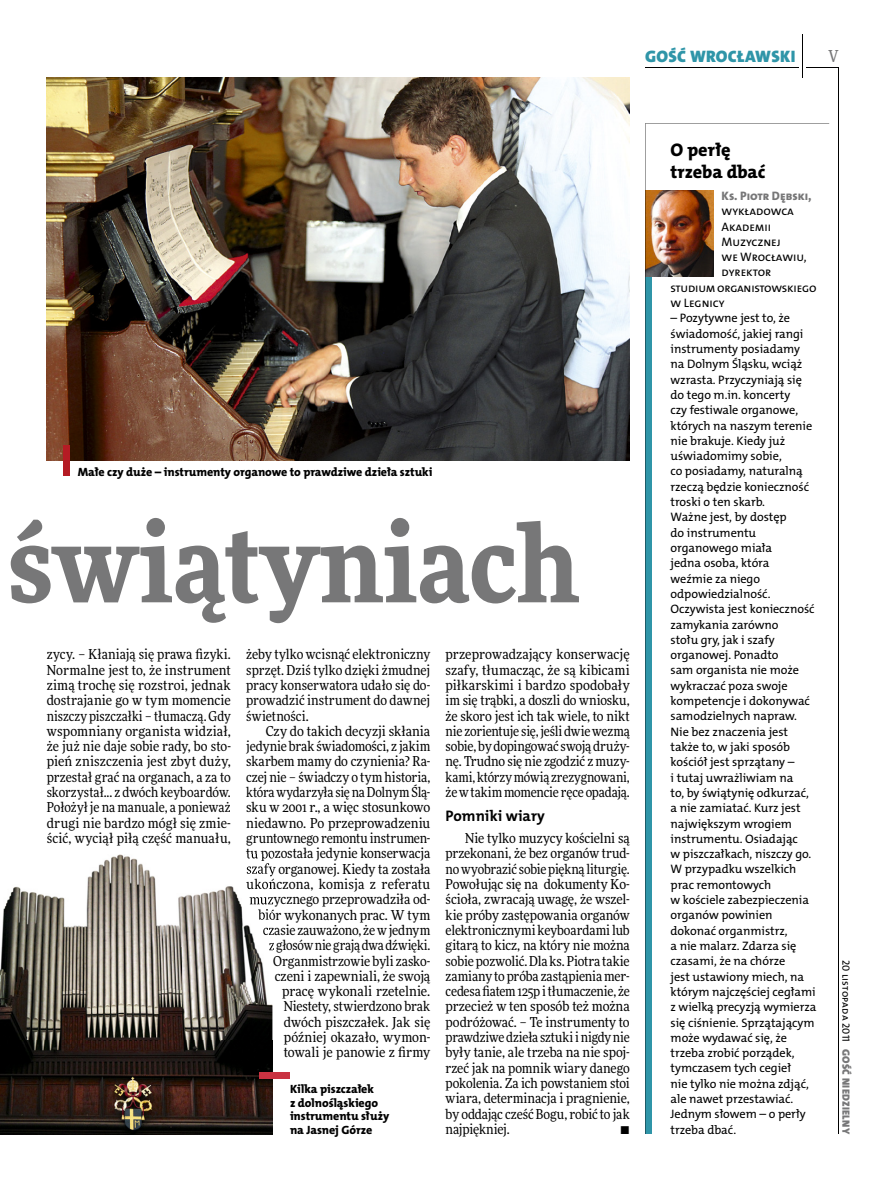
<style>
.page{position:relative;width:893px;height:1191px;background:#fff}
.page>*{position:absolute;margin:0;border:0;box-sizing:border-box;transform-origin:0 0}
.t1{font:900 108px "Freeday Narrow";color:#777778}
.t2{font:18.3px/21.6px "The Mix HP8 Ex Bld";letter-spacing:-.005em;color:#000}
.t3{font:16.65px "The Mix HP9 Blk";letter-spacing:.02em;color:#2f95a8}
.t4{font:500 16.5px "Freeday Narrow";color:#777778;scale:.9 1}
.t5{font:15.3px "The Mix HP7 Bld";color:#000}
.t6{font:13.65px/15.3px "Freeday Narrow News";letter-spacing:-.005em;color:#000;text-align:justify}
.t7{font:12.3px/15.3px "The Mix HP5 Plain";letter-spacing:-.005em;color:#000}
.t8{font:12.3px "The Mix HP8 Ex Bld";letter-spacing:-.005em;color:#777778}
.t9{font:12px/13.5px "The Mix HP8 Ex Bld";letter-spacing:-.005em;color:#000}
.t10{font:10.5px "The Mix HP5 Plain";color:#000}
.t11{font:10.5px "The Mix HP9 Blk";letter-spacing:.025em;color:#777778}
</style>
<div class="page">
<hr style="left:806px;top:68px;width:33px;height:1px;background:#000">
<hr style="left:645px;top:68px;width:153px;height:1px;background:#000">
<hr style="left:838px;top:68px;width:1px;height:1066px;background:#000">
<hr style="left:802px;top:34px;width:1px;height:43px;background:#000">
<svg style="left:645px;top:123px;width:184px;height:1011px"></svg>
<img style="left:47px;top:77px;width:583px;height:383px">
<img style="left:0;top:855px;width:272px;height:279px">
<img style="left:246px;top:855px;width:26px;height:6px">
<img style="left:247px;top:863px;width:25px;height:13px">
<img style="left:246px;top:878px;width:26px;height:13px">
<img style="left:250px;top:893px;width:22px;height:14px">
<img style="left:258px;top:909px;width:14px;height:13px">
<svg style="left:263px;top:924px;width:9px;height:13px"></svg>
<img style="left:269px;top:939px;width:3px;height:14px">
<div style="left:64px;top:445px;width:6px;height:30px;background:#b51b24"></div>
<div style="left:259px;top:1072px;width:31px;height:6px;background:#c93241"></div>
<p class="t3" style="left:645px;top:46px;width:152px">GOŚĆ WROCŁAWSKI</p>
<p class="t4" style="left:828px;top:46px;width:13px">V</p>
<p class="t9" style="left:78px;top:465px;width:356px">Małe czy duże – instrumenty organowe to prawdziwe dzieła sztuki</p>
<h1 class="t1" style="left:7px;top:493px;width:573px">świątyniach</h1>
<p class="t6" style="left:47px;top:646px;width:186px">zycy. – Kłaniają się prawa fizyki.<br>Normalne jest to, że instrument zimą trochę się rozstroi, jednak dostrajanie go w tym momencie niszczy piszczałki – tłumaczą. Gdy wspomniany organista widział, że już nie daje sobie rady, bo sto&shy;pień zniszczenia jest zbyt duży, przestał grać na organach, a za to skorzystał... z dwóch keyboardów.<br>Położył je na manuale, a ponieważ drugi nie bardzo mógł się zmie&shy;ścić, wyciął piłą część manuału,</p>
<p class="t6" style="left:246px;top:646px;width:186px">żeby tylko wcisnąć elektroniczny sprzęt. Dziś tylko dzięki żmudnej pracy konserwatora udało się do&shy;prowadzić instrument do dawnej świetności.</p>
<p class="t6" style="left:246px;top:723px;width:186px;text-align:right">Czy do takich decyzji skłania jedynie brak świadomości, z jakim skarbem mamy do czynienia? Ra&shy;czej nie – świadczy o tym historia, która wydarzyła się na Dolnym Ślą&shy;sku w 2001 r., a więc stosunkowo niedawno. Po przeprowadzeniu gruntownego remontu instrumen&shy;tu pozostała jedynie konserwacja szafy organowej. Kiedy ta została ukończona, komisja z referatu muzycznego przeprowadziła od&shy;biór wykonanych prac. W tym czasie zauważono, że w jednym<br>z głosów nie grają dwa dźwięki.<br>Organmistrzowie byli zasko&shy;czeni i zapewniali, że swoją pracę wykonali rzetelnie.<br>Niestety, stwierdzono brak dwóch piszczałek. Jak się później okazało, wymon&shy;towali je panowie z firmy</p>
<p class="t9" style="left:290px;top:1082px;width:101px">Kilka piszczałek<br>z dolnośląskiego instrumentu służy na Jasnej Górze</p>
<p class="t6" style="left:446px;top:646px;width:186px">przeprowadzający konserwację szafy, tłumacząc, że są kibicami piłkarskimi i bardzo spodobały im się trąbki, a doszli do wniosku, że skoro jest ich tak wiele, to nikt nie zorientuje się, jeśli dwie wezmą sobie, by dopingować swoją druży&shy;nę. Trudno się nie zgodzić z muzy&shy;kami, którzy mówią zrezygnowani, że w takim momencie ręce opadają.</p>
<p class="t5" style="left:446px;top:806px;width:101px">Pomniki wiary</p>
<p class="t6" style="left:446px;top:830px;width:186px;text-indent:20px">Nie tylko muzycy kościelni są przekonani, że bez organów trud&shy;no wyobrazić sobie piękną liturgię.<br>Powołując się na dokumenty Ko&shy;ścioła, zwracają uwagę, że wszel&shy;kie próby zastępowania organów elektronicznymi keyboardami lub gitarą to kicz, na który nie można sobie pozwolić. Dla ks. Piotra takie zamiany to próba zastąpienia mer&shy;cedesa fiatem 125p i tłumaczenie, że przecież w ten sposób też można podróżować. – Te instrumenty to prawdziwe dzieła sztuki i nigdy nie były tanie, ale trzeba na nie spoj&shy;rzeć jak na pomnik wiary danego pokolenia. Za ich powstaniem stoi wiara, determinacja i pragnienie, by oddając cześć Bogu, robić to jak najpiękniej.</p>
<p class="t6" style="left:620px;top:1121px;width:11px">•</p>
<h2 class="t2" style="left:671px;top:139px;width:96px">O perłę trzeba dbać</h2>
<p class="t8" style="left:722px;top:188px;width:91px">Ks. Piotr DĘbski,</p>
<p class="t7" style="left:722px;top:203px;width:74px">wykładowca</p>
<p class="t7" style="left:722px;top:219px;width:51px">akademii</p>
<p class="t7" style="left:722px;top:234px;width:61px">muzycznej</p>
<p class="t7" style="left:722px;top:249px;width:86px">we wrocławiu,</p>
<p class="t7" style="left:722px;top:265px;width:51px">dyrektor</p>
<p class="t7" style="left:671px;top:280px;width:147px">studium organistowskiego</p>
<p class="t7" style="left:671px;top:295px;width:56px">w legnicy</p>
<p class="t7" style="left:671px;top:311px;width:147px">– Pozytywne jest to, że świadomość, jakiej rangi instrumenty posiadamy na Dolnym Śląsku, wciąż wzrasta. Przyczyniają się do tego m.in. koncerty<br>czy festiwale organowe, których na naszym terenie nie brakuje. Kiedy już uświadomimy sobie,<br>co posiadamy, naturalną rzeczą będzie konieczność troski o ten skarb.<br>ważne jest, by dostęp<br>do instrumentu organowego miała<br>jedna osoba, która<br>weźmie za niego odpowiedzialność. oczywista jest konieczność zamykania zarówno<br>stołu gry, jak i szafy organowej. Ponadto<br>sam organista nie może wykraczać poza swoje kompetencje i dokonywać samodzielnych napraw.<br>Nie bez znaczenia jest także to, w jaki sposób kościół jest sprzątany –<br>i tutaj uwrażliwiam na<br>to, by świątynię odkurzać, a nie zamiatać. Kurz jest największym wrogiem instrumentu. osiadając<br>w piszczałkach, niszczy go. w przypadku wszelkich prac remontowych<br>w kościele zabezpieczenia organów powinien dokonać organmistrz,<br>a nie malarz. Zdarza się czasami, że na chórze<br>jest ustawiony miech, na którym najczęściej cegłami z wielką precyzją wymierza się ciśnienie. sprzątającym może wydawać się, że trzeba zrobić porządek, tymczasem tych cegieł<br>nie tylko nie można zdjąć, ale nawet przestawiać. jednym słowem – o perły trzeba dbać.</p>
<p class="t10" style="left:853px;top:960px;width:84px;rotate:90deg">20 listopada 2011</p>
<p class="t11" style="left:853px;top:1049px;width:86px;rotate:90deg">GOŚĆ NIEDZIELNY</p>
</div>
